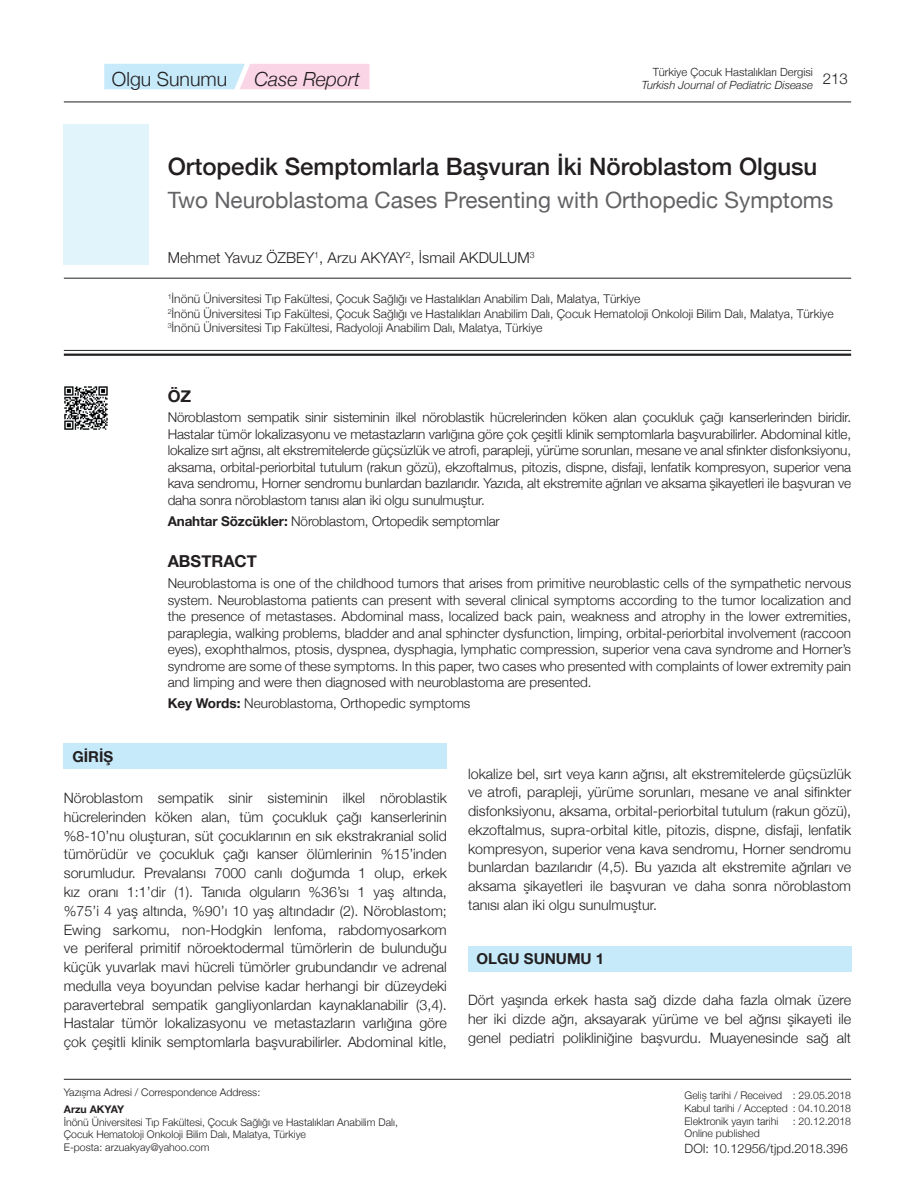
<style>
.page{position:relative;width:915px;height:1191px;background:#fff}
.page>*{position:absolute;margin:0;border:0;box-sizing:border-box;transform-origin:0 0}
.t1{font:500 24px "Helvetica Neue";color:#231f20}
.t2{font:22.5px "Helvetica Neue";color:#636366}
.t3{font:300 19.5px "Helvetica Neue";color:#231f20}
.t4{font:italic 300 19.5px "Helvetica Neue";color:#231f20}
.t5{font:700 16.5px "Helvetica Neue";color:#231f20}
.t6{font:300 15px "Helvetica Neue";color:#231f20}
.t7{font:700 15px "Helvetica Neue";color:#231f20}
.t8{font:300 14.25px/18.8px "Helvetica Neue";color:#231f20;text-align:justify}
.t9{font:300 13.5px/16.5px "Helvetica Neue";letter-spacing:-.01em;color:#231f20;text-align:justify}
.t10{font:300 12.75px "Helvetica Neue";color:#231f20}
.t11{font:300 12px/14.4px "Helvetica Neue";color:#231f20}
.t12{font:italic 300 11.25px "Helvetica Neue";color:#231f20}
.t13{font:300 11.25px "Helvetica Neue";color:#231f20}
.t14{font:300 10.5px/12.6px "Helvetica Neue";color:#231f20}
.t15{font:700 10.5px "Helvetica Neue";color:#231f20}
.s1{font-weight:700}
</style>
<div class="page">
<hr style="left:64px;top:1079px;width:786px;height:1px;background:#231f20">
<hr style="left:64px;top:102px;width:786px;height:1px;background:#231f20">
<div style="left:64px;top:124px;width:85px;height:140px;background:#e1f4fc"></div>
<svg style="left:104px;top:64px;width:265px;height:25px"></svg>
<div style="left:468px;top:945px;width:382px;height:26px;background:#c6eafa"></div>
<div style="left:64px;top:743px;width:382px;height:26px;background:#c6eafa"></div>
<img style="left:64px;top:386px;width:44px;height:44px">
<hr style="left:64px;top:278px;width:786px;height:1px;background:#231f20">
<hr style="left:64px;top:353px;width:786px;height:3px;background:#231f20">
<hr style="left:64px;top:350px;width:786px;height:1px;background:#231f20">
<h3 class="t3" style="left:112px;top:63px;width:117px">Olgu Sunumu</h3>
<h3 class="t4" style="left:254px;top:64px;width:107px">Case Report</h3>
<p class="t13" style="left:652px;top:63px;width:162px">Türkiye Çocuk Hastalıkları Dergisi</p>
<p class="t12" style="left:641px;top:76px;width:173px">Turkish Journal of Pediatric Disease</p>
<p class="t6" style="left:822px;top:66px;width:27px">213</p>
<h1 class="t1" style="left:168px;top:147px;width:651px">Ortopedik Semptomlarla Başvuran İki Nöroblastom Olgusu</h1>
<h2 class="t2" style="left:168px;top:184px;width:667px">Two Neuroblastoma Cases Presenting with Orthopedic Symptoms</h2>
<p class="t6" style="left:168px;top:245px;width:368px">Mehmet Yavuz ÖZBEY<sup>1</sup>, Arzu AKYAY<sup>2</sup>, İsmail AKDULUM<sup>3</sup></p>
<p class="t11" style="left:168px;top:291px;width:667px"><sup>1</sup>İnönü Üniversitesi Tıp Fakültesi, Çocuk Sağlığı ve Hastalıkları Anabilim Dalı, Malatya, Türkiye<br><sup>2</sup>İnönü Üniversitesi Tıp Fakültesi, Çocuk Sağlığı ve Hastalıkları Anabilim Dalı, Çocuk Hematoloji Onkoloji Bilim Dalı, Malatya, Türkiye<br><sup>3</sup>İnönü Üniversitesi Tıp Fakültesi, Radyoloji Anabilim Dalı, Malatya, Türkiye</p>
<p class="t5" style="left:168px;top:383px;width:25px">ÖZ</p>
<p class="t9" style="left:168px;top:408px;width:684px">Nöroblastom sempatik sinir sisteminin ilkel nöroblastik hücrelerinden köken alan çocukluk çağı kanserlerinden biridir.<br>Hastalar tümör lokalizasyonu ve metastazların varlığına göre çok çeşitli klinik semptomlarla başvurabilirler. Abdominal kitle, lokalize sırt ağrısı, alt ekstremitelerde güçsüzlük ve atrofi, parapleji, yürüme sorunları, mesane ve anal sfinkter disfonksiyonu, aksama, orbital-periorbital tutulum (rakun gözü), ekzoftalmus, pitozis, dispne, disfaji, lenfatik kompresyon, superior vena kava sendromu, Horner sendromu bunlardan bazılarıdır. Yazıda, alt ekstremite ağrıları ve aksama şikayetleri ile başvuran ve daha sonra nöroblastom tanısı alan iki olgu sunulmuştur.</p>
<p class="t9" style="left:168px;top:511px;width:333px"><span class="s1">Anahtar Sözcükler:</span> Nöroblastom, Ortopedik semptomlar</p>
<p class="t5" style="left:168px;top:548px;width:91px">ABSTRACT</p>
<p class="t9" style="left:168px;top:574px;width:684px">Neuroblastoma is one of the childhood tumors that arises from primitive neuroblastic cells of the sympathetic nervous system. Neuroblastoma patients can present with several clinical symptoms according to the tumor localization and the presence of metastases. Abdominal mass, localized back pain, weakness and atrophy in the lower extremities, paraplegia, walking problems, bladder and anal sphincter dysfunction, limping, orbital-periorbital involvement (raccoon eyes), exophthalmos, ptosis, dyspnea, dysphagia, lymphatic compression, superior vena cava syndrome and Horner’s syndrome are some of these symptoms. In this paper, two cases who presented with complaints of lower extremity pain and limping and were then diagnosed with neuroblastoma are presented.</p>
<p class="t9" style="left:168px;top:693px;width:304px"><span class="s1">Key Words:</span> Neuroblastoma, Orthopedic symptoms</p>
<p class="t7" style="left:72px;top:744px;width:42px">GİRİŞ</p>
<p class="t8" style="left:64px;top:787px;width:384px">Nöroblastom sempatik sinir sisteminin ilkel nöroblastik hücrelerinden köken alan, tüm çocukluk çağı kanserlerinin %8-10’nu oluşturan, süt çocuklarının en sık ekstrakranial solid tümörüdür ve çocukluk çağı kanser ölümlerinin %15’inden sorumludur. Prevalansı 7000 canlı doğumda 1 olup, erkek kız oranı 1:1’dir (1). Tanıda olguların %36’sı 1 yaş altında, %75’i 4 yaş altında, %90’ı 10 yaş altındadır (2). Nöroblastom; Ewing sarkomu, non-Hodgkin lenfoma, rabdomyosarkom ve periferal primitif nöroektodermal tümörlerin de bulunduğu küçük yuvarlak mavi hücreli tümörler grubundandır ve adrenal medulla veya boyundan pelvise kadar herhangi bir düzeydeki paravertebral sempatik gangliyonlardan kaynaklanabilir (3,4).<br>Hastalar tümör lokalizasyonu ve metastazların varlığına göre çok çeşitli klinik semptomlarla başvurabilirler. Abdominal kitle,</p>
<p class="t14" style="left:64px;top:1085px;width:198px">Yazışma Adresi / Correspondence Address:</p>
<p class="t15" style="left:64px;top:1101px;width:62px">Arzu AKYAY</p>
<p class="t14" style="left:64px;top:1114px;width:335px">İnönü Üniversitesi Tıp Fakültesi, Çocuk Sağlığı ve Hastalıkları Anabilim Dalı,<br>Çocuk Hematoloji Onkoloji Bilim Dalı, Malatya, Türkiye<br>E-posta: arzuakyay@yahoo.com</p>
<p class="t8" style="left:468px;top:763px;width:384px">lokalize bel, sırt veya karın ağrısı, alt ekstremitelerde güçsüzlük ve atrofi, parapleji, yürüme sorunları, mesane ve anal sifinkter disfonksiyonu, aksama, orbital-periorbital tutulum (rakun gözü), ekzoftalmus, supra-orbital kitle, pitozis, dispne, disfaji, lenfatik kompresyon, superior vena kava sendromu, Horner sendromu bunlardan bazılarıdır (4,5). Bu yazıda alt ekstremite ağrıları ve aksama şikayetleri ile başvuran ve daha sonra nöroblastom tanısı alan iki olgu sunulmuştur.</p>
<p class="t7" style="left:476px;top:946px;width:129px">OLGU SUNUMU 1</p>
<p class="t8" style="left:468px;top:989px;width:384px">Dört yaşında erkek hasta sağ dizde daha fazla olmak üzere her iki dizde ağrı, aksayarak yürüme ve bel ağrısı şikayeti ile genel pediatri polikliniğine başvurdu. Muayenesinde sağ alt</p>
<p class="t14" style="left:684px;top:1088px;width:168px;text-align:justify">Geliş tarihi / Received : 29.05.2018<br>Kabul tarihi / Accepted : 04.10.2018<br>Elektronik yayın tarihi</p>
<p class="t14" style="left:792px;top:1113px;width:60px">: 20.12.2018</p>
<p class="t14" style="left:684px;top:1126px;width:77px">Online published</p>
<p class="t10" style="left:684px;top:1137px;width:164px">DOI: 10.12956/tjpd.2018.396</p>
</div>
